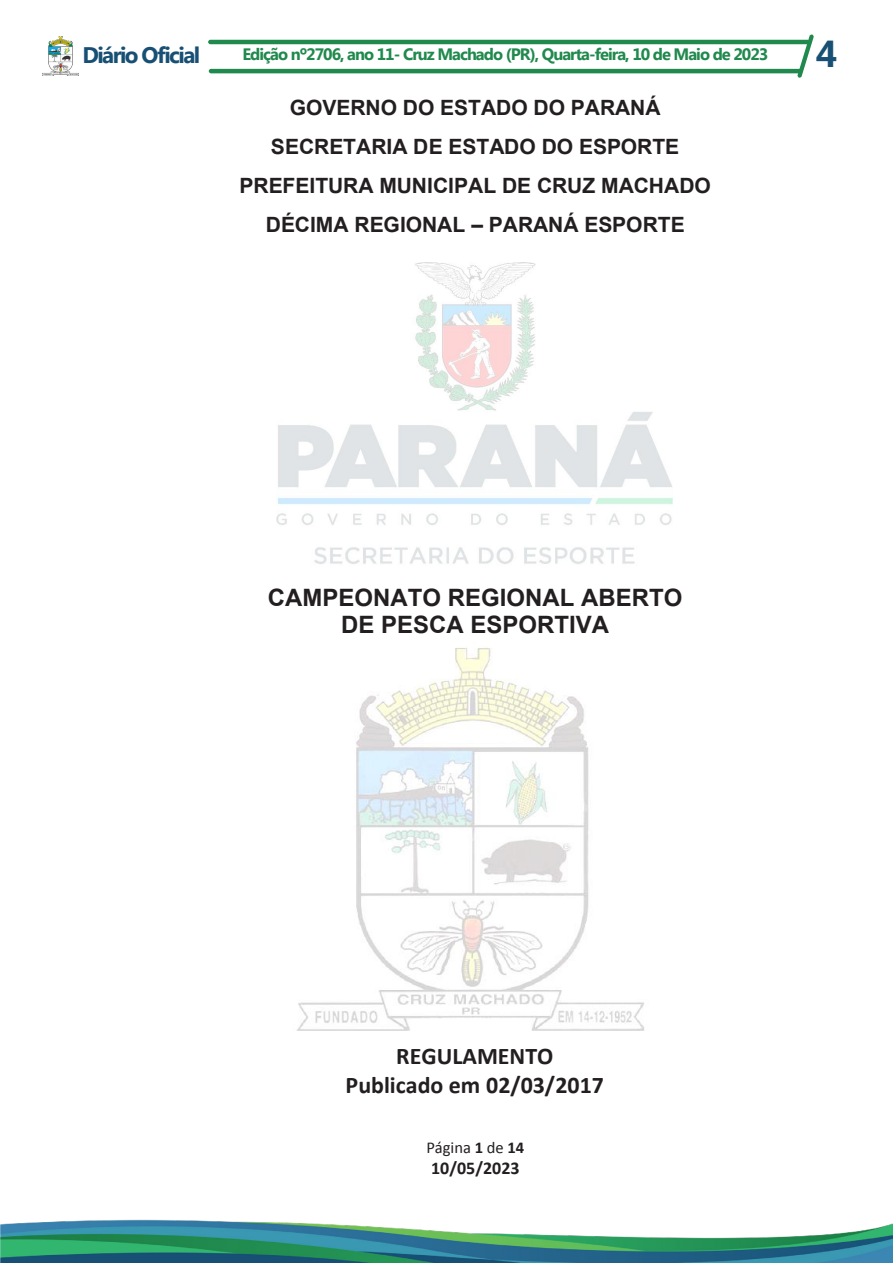
<style>
.page{position:relative;width:893px;height:1263px;background:#fff}
.page>*{position:absolute;margin:0;border:0;box-sizing:border-box;transform-origin:0 0}
.t1{font:700 37.5px "Myanmar Text";color:#175074}
.t2{font:700 24px/27.6px "Arial";color:#231f20;text-align:center}
.t3{font:700 24px/29.4px "Calibri";color:#231f20;text-align:center}
.t4{font:700 22.5px "Myanmar Text";letter-spacing:-.07em;color:#175074}
.t5{font:700 21px/39.2px "Arial";color:#231f20;text-align:center}
.t6{font:700 18px "Calibri";color:#231f20}
.t7{font:700 16.5px "Myanmar Text";letter-spacing:-.06em;color:#20894d}
.t8{font:16.5px "Calibri";color:#231f20}
.s1{font-weight:700}
</style>
<div class="page">
<hr style="left:208px;top:40px;width:602px;height:4px;background:#20894d;border-radius:2px">
<hr style="left:209px;top:69px;width:593px;height:4px;background:#20894d;border-radius:2px">
<img style="left:43px;top:37px;width:36px;height:38px">
<svg style="left:797px;top:34px;width:17px;height:44px"></svg>
<img style="left:0;top:1219px;width:893px;height:44px">
<img style="left:276px;top:262px;width:396px;height:302px">
<img style="left:296px;top:647px;width:348px;height:384px">
<p class="t4" style="left:82px;top:42px;width:119px">Diário Oficial</p>
<p class="t7" style="left:242px;top:45px;width:527px">Edição nº2706, ano 11- Cruz Machado (PR), Quarta-feira, 10 de Maio de 2023</p>
<p class="t1" style="left:816px;top:32px;width:23px">4</p>
<p class="t5" style="left:239px;top:88px;width:473px">GOVERNO DO ESTADO DO PARANÁ<br>SECRETARIA DE ESTADO DO ESPORTE<br>PREFEITURA MUNICIPAL DE CRUZ MACHADO<br>DÉCIMA REGIONAL – PARANÁ ESPORTE</p>
<p class="t2" style="left:268px;top:584px;width:416px">CAMPEONATO REGIONAL ABERTO<br>DE PESCA ESPORTIVA</p>
<p class="t3" style="left:346px;top:1041px;width:260px">REGULAMENTO<br>Publicado em 02/03/2017</p>
<p class="t8" style="left:426px;top:1136px;width:99px">Página <span class="s1">1</span> de <span class="s1">14</span></p>
<p class="t6" style="left:431px;top:1157px;width:90px">10/05/2023</p>
</div>
